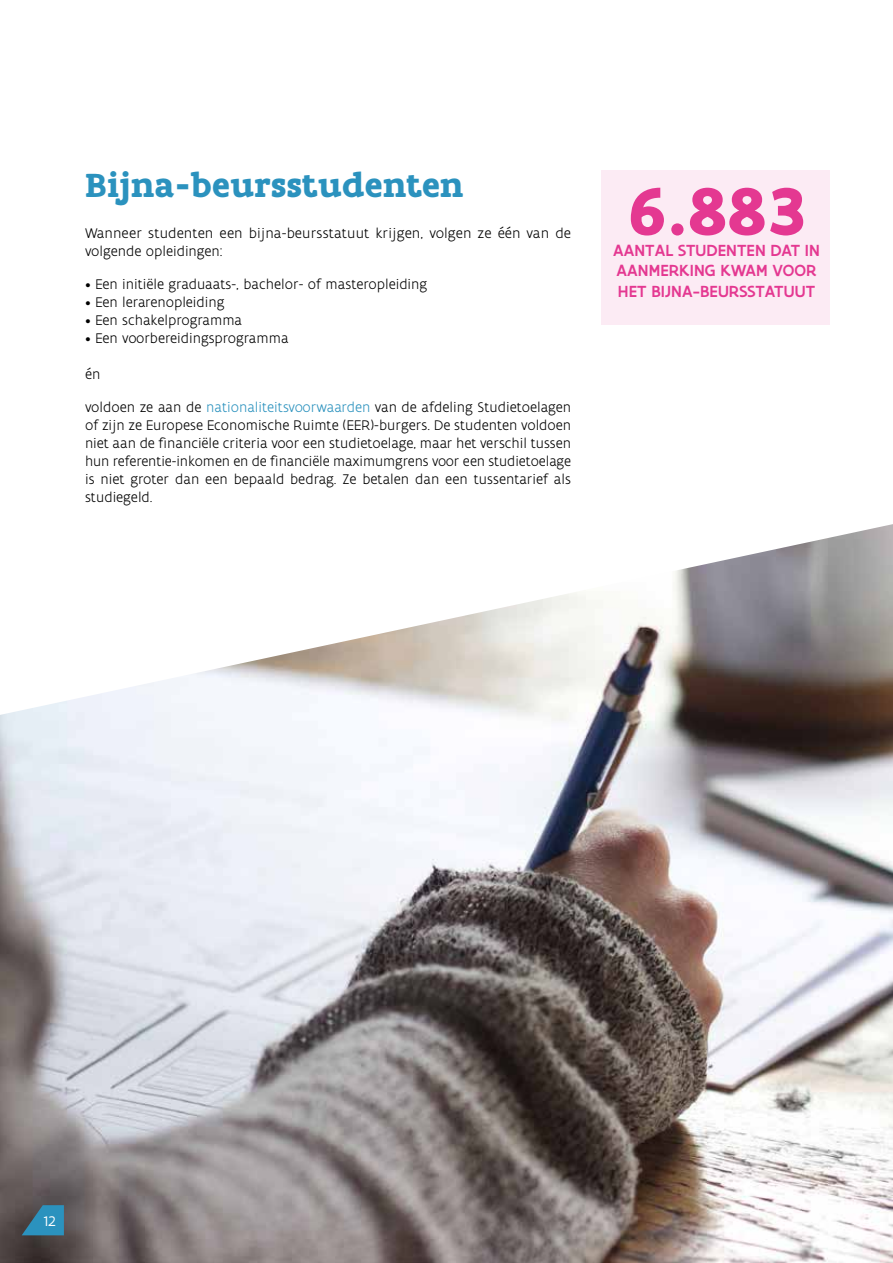
<style>
.page{position:relative;width:893px;height:1263px;background:#fff}
.page>*{position:absolute;margin:0;border:0;box-sizing:border-box;transform-origin:0 0}
.t1{font:700 72.15px "Flanders Art Sans";color:#e43891}
.t2{font:700 36px "Flanders Art Serif";letter-spacing:.01em;color:#2b92be}
.t3{font:500 17.25px/20.7px "Flanders Art Sans";letter-spacing:.005em;color:#e43891}
.t4{font:300 15px/18px "Flanders Art Sans";color:#000}
.t5{font:15px "Flanders Art Sans";color:#fff}
.s1{color:#2b92be}
</style>
<div class="page">
<div style="left:601px;top:170px;width:228px;height:155px;background:#fcebf4"></div>
<img style="left:0;top:524px;width:893px;height:739px">
<svg style="left:22px;top:1205px;width:42px;height:30px"></svg>
<h2 class="t2" style="left:85px;top:163px;width:380px">Bijna-beursstudenten</h2>
<p class="t4" style="left:85px;top:224px;width:487px">Wanneer studenten een bijna-beursstatuut krijgen, volgen ze één van de volgende opleidingen:</p>
<p class="t4" style="left:85px;top:275px;width:344px">• Een initiële graduaats-, bachelor- of masteropleiding</p>
<p class="t4" style="left:85px;top:293px;width:141px">• Een lerarenopleiding</p>
<p class="t4" style="left:85px;top:311px;width:159px">• Een schakelprogramma</p>
<p class="t4" style="left:85px;top:329px;width:205px">• Een voorbereidingsprogramma</p>
<p class="t4" style="left:85px;top:365px;width:17px">én</p>
<p class="t4" style="left:85px;top:398px;width:488px;text-align:justify">voldoen ze aan de <span class="s1">nationaliteitsvoorwaarden</span> van de afdeling Studietoelagen of zijn ze Europese Economische Ruimte (EER)-burgers. De studenten voldoen niet aan de financiële criteria voor een studietoelage, maar het verschil tussen hun referentie-inkomen en de financiële maximumgrens voor een studietoelage is niet groter dan een bepaald bedrag. Ze betalen dan een tussentarief als studiegeld.</p>
<h1 class="t1" style="left:628px;top:166px;width:179px">6.883</h1>
<p class="t3" style="left:613px;top:240px;width:208px">AANTAL STUDENTEN DAT IN<br>AANMERKING KWAM VOOR<br>HET BIJNA-BEURSSTATUUT</p>
<p class="t5" style="left:44px;top:1212px;width:13px">12</p>
</div>
